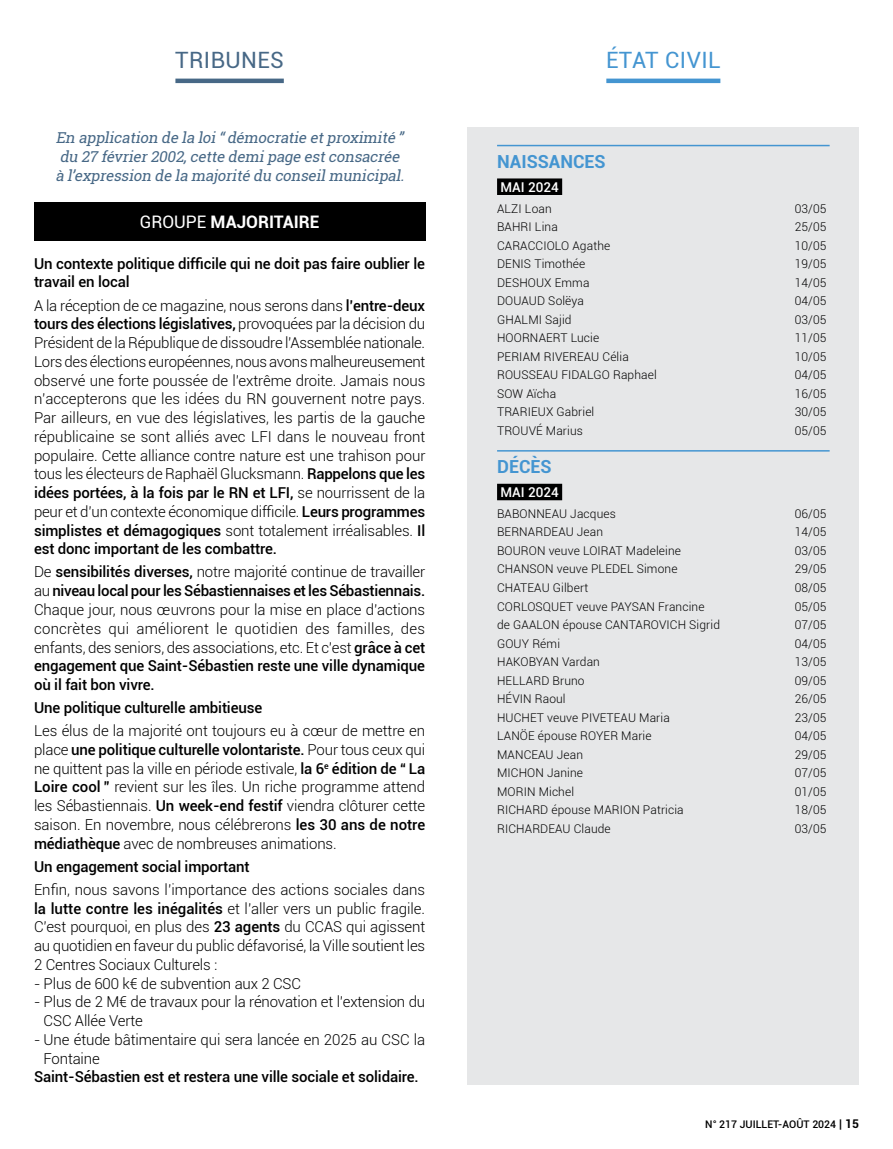
<style>
.page{position:relative;width:893px;height:1149px;background:#fff}
.page>*{position:absolute;margin:0;border:0;box-sizing:border-box;transform-origin:0 0}
.t1{font:22.5px "Roboto";letter-spacing:.02em;color:#4495d1}
.t2{font:22.5px "Roboto";letter-spacing:.02em;color:#476886}
.etat_civil_TYPE{font:700 18px "Roboto";color:#4495d1}
.t3{font:700 17.25px "Roboto";color:#fff}
.tribunes_TEXTE{font:300 15px/18.8px "Roboto";letter-spacing:-.01em;color:#000;text-align:justify}
.tribunes_TEXTE-2{font:500 15px/18.8px "Roboto";letter-spacing:-.01em;color:#000}
.t4{font:italic 15px/18.8px "Roboto Slab";color:#476886}
.etat_civil_MOIS{font:500 13.5px "Roboto";color:#fff}
.etat_civil_TEXTE{font:300 12px "Roboto";letter-spacing:.01em;color:#000}
.t5{font:500 10.5px "Roboto";color:#000}
.s1{font-weight:400}
.s2{font-weight:500}
.s3{font-size:12px}
.s4{font-weight:700;font-size:12px}
</style>
<div class="page">
<hr style="left:175px;top:79px;width:109px;height:4px;background:#476886">
<div style="left:34px;top:202px;width:391px;height:38px;background:#000"></div>
<div style="left:468px;top:127px;width:391px;height:957px;background:#e6e7e8"></div>
<hr style="left:606px;top:79px;width:114px;height:4px;background:#4495d1">
<hr style="left:497px;top:145px;width:333px;height:1px;background:#4495d1">
<div style="left:497px;top:178px;width:65px;height:17px;background:#000"></div>
<hr style="left:497px;top:450px;width:333px;height:1px;background:#4495d1">
<div style="left:497px;top:483px;width:65px;height:17px;background:#000"></div>
<h1 class="t2" style="left:175px;top:44px;width:110px">TRIBUNES</h1>
<p class="t4" style="left:55px;top:128px;width:354px">En application de la loi“démocratie etproximité ” du 27 février2002,cette demipage estconsacrée à l’expression de la majorité du conseilmunicipal.</p>
<p class="t3" style="left:140px;top:209px;width:181px"><span class="s1">GROUPE</span> MAJORITAIRE</p>
<p class="tribunes_TEXTE-2" style="left:34px;top:253px;width:392px">Un contexte politique difficile qui ne doit pas faire oublier le travail en local</p>
<p class="tribunes_TEXTE" style="left:34px;top:295px;width:393px">A la réception de ce magazine, nous serons dans <span class="s2">l’entre-deux tours des élections législatives,</span> provoquées par la décision du Président de la République de dissoudre l’Assemblée nationale.<br>Lors des élections européennes, nous avons malheureusement observé une forte poussée de l’extrême droite. Jamais nous n’accepterons que les idées du RN gouvernent notre pays.<br>Par ailleurs, en vue des législatives, les partis de la gauche républicaine se sont alliés avec LFI dans le nouveau front populaire. Cette alliance contre nature est une trahison pour tous les électeurs de Raphaël Glucksmann. <span class="s2">Rappelons que les idées portées, à la fois par le RN et LFI,</span> se nourrissent de la peur et d’un contexte économique difficile. <span class="s2">Leurs programmes simplistes et démagogiques</span> sont totalement irréalisables. <span class="s2">Il est donc important de les combattre.</span></p>
<p class="tribunes_TEXTE" style="left:34px;top:562px;width:393px">De <span class="s2">sensibilités diverses,</span> notre majorité continue de travailler au <span class="s2">niveau local pour les Sébastiennaises et les Sébastiennais.<br></span>Chaque jour, nous œuvrons pour la mise en place d’actions concrètes qui améliorent le quotidien des familles, des enfants, des seniors, des associations, etc. Et c’est <span class="s2">grâce à cet engagement que Saint-Sébastien reste une ville dynamique où il fait bon vivre.</span></p>
<p class="tribunes_TEXTE-2" style="left:34px;top:697px;width:230px">Une politique culturelle ambitieuse</p>
<p class="tribunes_TEXTE" style="left:34px;top:720px;width:393px">Les élus de la majorité ont toujours eu à cœur de mettre en place <span class="s2">une politique culturelle volontariste.</span> Pour tous ceux qui ne quittent pas la ville en période estivale, <span class="s2">la 6</span><sup>e</sup> <span class="s2">édition de “ La Loire cool ”</span> revient sur les îles. Un riche programme attend les Sébastiennais. <span class="s2">Un week-end festif</span> viendra clôturer cette saison. En novembre, nous célébrerons <span class="s2">les 30 ans de notre médiathèque</span> avec de nombreuses animations.</p>
<p class="tribunes_TEXTE-2" style="left:34px;top:856px;width:217px">Un engagement social important</p>
<p class="tribunes_TEXTE" style="left:34px;top:879px;width:393px">Enfin, nous savons l’importance des actions sociales dans <span class="s2">la lutte contre les inégalités</span> et l’aller vers un public fragile.<br>C’est pourquoi, en plus des <span class="s2">23 agents</span> du CCAS qui agissent au quotidien en faveur du public défavorisé, la Ville soutient les 2 Centres Sociaux Culturels :</p>
<p class="tribunes_TEXTE" style="left:34px;top:973px;width:269px">- Plus de 600 k€ de subvention aux 2 CSC</p>
<p class="tribunes_TEXTE" style="left:44px;top:991px;width:383px;text-indent:-10px">- Plus de 2 M€ de travaux pour la rénovation et l’extension du<br>CSC Allée Verte</p>
<p class="tribunes_TEXTE" style="left:44px;top:1029px;width:383px;text-indent:-10px">- Une étude bâtimentaire qui sera lancée en 2025 au CSC la<br>Fontaine</p>
<p class="tribunes_TEXTE-2" style="left:34px;top:1066px;width:386px">Saint-Sébastien est et restera une ville sociale et solidaire.</p>
<h1 class="t1" style="left:606px;top:44px;width:116px">ÉTAT CIVIL</h1>
<p class="etat_civil_TYPE" style="left:497px;top:148px;width:110px">NAISSANCES</p>
<p class="etat_civil_MOIS" style="left:500px;top:178px;width:60px">MAI 2024</p>
<p class="etat_civil_TEXTE" style="left:497px;top:200px;width:56px">ALZI Loan</p>
<p class="etat_civil_TEXTE" style="left:795px;top:200px;width:33px">03/05</p>
<p class="etat_civil_TEXTE" style="left:497px;top:218px;width:62px">BAHRI Lina</p>
<p class="etat_civil_TEXTE" style="left:795px;top:218px;width:33px">25/05</p>
<p class="etat_civil_TEXTE" style="left:497px;top:237px;width:115px">CARACCIOLO Agathe</p>
<p class="etat_civil_TEXTE" style="left:795px;top:237px;width:33px">10/05</p>
<p class="etat_civil_TEXTE" style="left:497px;top:255px;width:90px">DENIS Timothée</p>
<p class="etat_civil_TEXTE" style="left:795px;top:255px;width:33px">19/05</p>
<p class="etat_civil_TEXTE" style="left:497px;top:274px;width:94px">DESHOUX Emma</p>
<p class="etat_civil_TEXTE" style="left:795px;top:274px;width:33px">14/05</p>
<p class="etat_civil_TEXTE" style="left:497px;top:292px;width:88px">DOUAUD Solëya</p>
<p class="etat_civil_TEXTE" style="left:795px;top:292px;width:33px">04/05</p>
<p class="etat_civil_TEXTE" style="left:497px;top:311px;width:76px">GHALMI Sajid</p>
<p class="etat_civil_TEXTE" style="left:795px;top:311px;width:33px">03/05</p>
<p class="etat_civil_TEXTE" style="left:497px;top:329px;width:104px">HOORNAERT Lucie</p>
<p class="etat_civil_TEXTE" style="left:795px;top:329px;width:33px">11/05</p>
<p class="etat_civil_TEXTE" style="left:497px;top:348px;width:133px">PERIAM RIVEREAU Célia</p>
<p class="etat_civil_TEXTE" style="left:795px;top:348px;width:33px">10/05</p>
<p class="etat_civil_TEXTE" style="left:497px;top:366px;width:161px">ROUSSEAU FIDALGO Raphael</p>
<p class="etat_civil_TEXTE" style="left:795px;top:366px;width:33px">04/05</p>
<p class="etat_civil_TEXTE" style="left:497px;top:385px;width:61px">SOW Aïcha</p>
<p class="etat_civil_TEXTE" style="left:795px;top:385px;width:33px">16/05</p>
<p class="etat_civil_TEXTE" style="left:497px;top:403px;width:99px">TRARIEUX Gabriel</p>
<p class="etat_civil_TEXTE" style="left:795px;top:403px;width:33px">30/05</p>
<p class="etat_civil_TEXTE" style="left:497px;top:422px;width:87px">TROUVÉ Marius</p>
<p class="etat_civil_TEXTE" style="left:795px;top:422px;width:33px">05/05</p>
<p class="etat_civil_TYPE" style="left:497px;top:453px;width:56px">DÉCÈS</p>
<p class="etat_civil_MOIS" style="left:500px;top:483px;width:60px">MAI 2024</p>
<p class="etat_civil_TEXTE" style="left:497px;top:505px;width:120px">BABONNEAU Jacques</p>
<p class="etat_civil_TEXTE" style="left:795px;top:505px;width:33px">06/05</p>
<p class="etat_civil_TEXTE" style="left:497px;top:523px;width:108px">BERNARDEAU Jean</p>
<p class="etat_civil_TEXTE" style="left:795px;top:523px;width:33px">14/05</p>
<p class="etat_civil_TEXTE" style="left:497px;top:542px;width:185px">BOURON veuve LOIRAT Madeleine</p>
<p class="etat_civil_TEXTE" style="left:795px;top:542px;width:33px">03/05</p>
<p class="etat_civil_TEXTE" style="left:497px;top:560px;width:182px">CHANSON veuve PLEDEL Simone</p>
<p class="etat_civil_TEXTE" style="left:795px;top:560px;width:33px">29/05</p>
<p class="etat_civil_TEXTE" style="left:497px;top:579px;width:93px">CHATEAU Gilbert</p>
<p class="etat_civil_TEXTE" style="left:795px;top:579px;width:33px">08/05</p>
<p class="etat_civil_TEXTE" style="left:497px;top:597px;width:209px">CORLOSQUET veuve PAYSAN Francine</p>
<p class="etat_civil_TEXTE" style="left:795px;top:597px;width:33px">05/05</p>
<p class="etat_civil_TEXTE" style="left:497px;top:616px;width:224px">de GAALON épouse CANTAROVICH Sigrid</p>
<p class="etat_civil_TEXTE" style="left:795px;top:616px;width:33px">07/05</p>
<p class="etat_civil_TEXTE" style="left:497px;top:634px;width:64px">GOUY Rémi</p>
<p class="etat_civil_TEXTE" style="left:795px;top:634px;width:33px">04/05</p>
<p class="etat_civil_TEXTE" style="left:497px;top:653px;width:104px">HAKOBYAN Vardan</p>
<p class="etat_civil_TEXTE" style="left:795px;top:653px;width:33px">13/05</p>
<p class="etat_civil_TEXTE" style="left:497px;top:671px;width:89px">HELLARD Bruno</p>
<p class="etat_civil_TEXTE" style="left:795px;top:671px;width:33px">09/05</p>
<p class="etat_civil_TEXTE" style="left:497px;top:690px;width:70px">HÉVIN Raoul</p>
<p class="etat_civil_TEXTE" style="left:795px;top:690px;width:33px">26/05</p>
<p class="etat_civil_TEXTE" style="left:497px;top:708px;width:174px">HUCHET veuve PIVETEAU Maria</p>
<p class="etat_civil_TEXTE" style="left:795px;top:708px;width:33px">23/05</p>
<p class="etat_civil_TEXTE" style="left:497px;top:727px;width:156px">LANÖE épouse ROYER Marie</p>
<p class="etat_civil_TEXTE" style="left:795px;top:727px;width:33px">04/05</p>
<p class="etat_civil_TEXTE" style="left:497px;top:745px;width:88px">MANCEAU Jean</p>
<p class="etat_civil_TEXTE" style="left:795px;top:745px;width:33px">29/05</p>
<p class="etat_civil_TEXTE" style="left:497px;top:764px;width:87px">MICHON Janine</p>
<p class="etat_civil_TEXTE" style="left:795px;top:764px;width:33px">07/05</p>
<p class="etat_civil_TEXTE" style="left:497px;top:782px;width:79px">MORIN Michel</p>
<p class="etat_civil_TEXTE" style="left:795px;top:782px;width:33px">01/05</p>
<p class="etat_civil_TEXTE" style="left:497px;top:801px;width:188px">RICHARD épouse MARION Patricia</p>
<p class="etat_civil_TEXTE" style="left:795px;top:801px;width:33px">18/05</p>
<p class="etat_civil_TEXTE" style="left:497px;top:819px;width:115px">RICHARDEAU Claude</p>
<p class="etat_civil_TEXTE" style="left:795px;top:819px;width:33px">03/05</p>
<p class="t5" style="left:705px;top:1116px;width:155px">N° 217 JUILLET-AOÛT 2024 <span class="s3">|</span> <span class="s4">15</span></p>
</div>
